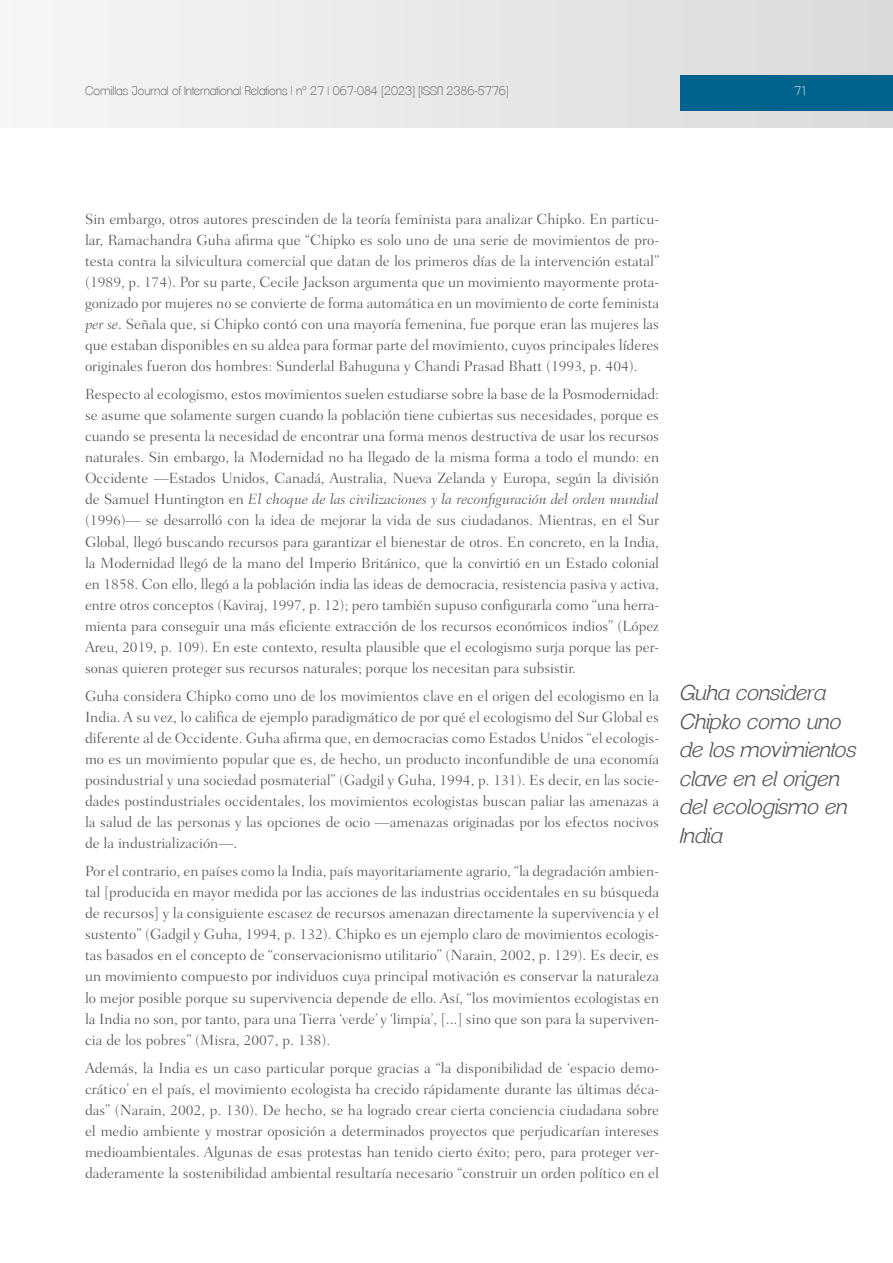
<style>
.page{position:relative;width:893px;height:1263px;background:#fff}
.page>*{position:absolute;margin:0;border:0;box-sizing:border-box;transform-origin:0 0}
._12_Entresacado{font:italic 300 21px/28.5px "Clemente P Daf";color:#575756}
.t1{font:300 15px/21px "Fairfield LH";color:#575756;text-align:justify}
.t2{font:200 12px "Clemente P Dac";color:#575756}
.t3{font:200 12px "Clemente P Dac";color:#fff}
.s1{font-style:italic}
</style>
<div class="page">
<div style="left:0;top:0;width:893px;height:128px;background:linear-gradient(to right,#f6f6f6,#dadada)"></div>
<div style="left:680px;top:75px;width:213px;height:36px;background:#00638e"></div>
<p class="t2" style="left:85px;top:83px;width:425px">Comillas Journal of International Relations | nº 27 | 067-084 [2023] [ISSN 2386-5776]</p>
<p class="t3" style="left:794px;top:83px;width:15px">71</p>
<p class="t1" style="left:85px;top:208px;width:576px">Sin embargo, otros autores prescinden de la teoría feminista para analizar Chipko. En particu&shy;lar, Ramachandra Guha afirma que “Chipko es solo uno de una serie de movimientos de pro&shy;testa contra la silvicultura comercial que datan de los primeros días de la intervención estatal” (1989, p. 174). Por su parte, Cecile Jackson argumenta que un movimiento mayormente prota&shy;gonizado por mujeres no se convierte de forma automática en un movimiento de corte feminista <span class="s1">per se</span>. Señala que, si Chipko contó con una mayoría femenina, fue porque eran las mujeres las que estaban disponibles en su aldea para formar parte del movimiento, cuyos principales líderes originales fueron dos hombres: Sunderlal Bahuguna y Chandi Prasad Bhatt (1993, p. 404).</p>
<p class="t1" style="left:85px;top:384px;width:576px">Respecto al ecologismo, estos movimientos suelen estudiarse sobre la base de la Posmodernidad: se asume que solamente surgen cuando la población tiene cubiertas sus necesidades, porque es cuando se presenta la necesidad de encontrar una forma menos destructiva de usar los recursos naturales. Sin embargo, la Modernidad no ha llegado de la misma forma a todo el mundo: en Occidente —Estados Unidos, Canadá, Australia, Nueva Zelanda y Europa, según la división de Samuel Huntington en <span class="s1">El choque de las civilizaciones y la reconfiguración del orden mundial </span>(1996)— se desarrolló con la idea de mejorar la vida de sus ciudadanos. Mientras, en el Sur Global, llegó buscando recursos para garantizar el bienestar de otros. En concreto, en la India, la Modernidad llegó de la mano del Imperio Británico, que la convirtió en un Estado colonial en 1858. Con ello, llegó a la población india las ideas de democracia, resistencia pasiva y activa, entre otros conceptos (Kaviraj, 1997, p. 12); pero también supuso configurarla como “una herra&shy;mienta para conseguir una más eficiente extracción de los recursos económicos indios” (López Areu, 2019, p. 109). En este contexto, resulta plausible que el ecologismo surja porque las per&shy;sonas quieren proteger sus recursos naturales; porque los necesitan para subsistir.</p>
<p class="t1" style="left:85px;top:685px;width:576px">Guha considera Chipko como uno de los movimientos clave en el origen del ecologismo en la India. A su vez, lo califica de ejemplo paradigmático de por qué el ecologismo del Sur Global es diferente al de Occidente. Guha afirma que, en democracias como Estados Unidos “el ecologis&shy;mo es un movimiento popular que es, de hecho, un producto inconfundible de una economía posindustrial y una sociedad posmaterial” (Gadgil y Guha, 1994, p. 131). Es decir, en las socie&shy;dades postindustriales occidentales, los movimientos ecologistas buscan paliar las amenazas a la salud de las personas y las opciones de ocio —amenazas originadas por los efectos nocivos de la industrialización—.</p>
<p class="t1" style="left:85px;top:861px;width:576px">Por el contrario, en países como la India, país mayoritariamente agrario, “la degradación ambien&shy;tal [producida en mayor medida por las acciones de las industrias occidentales en su búsqueda de recursos] y la consiguiente escasez de recursos amenazan directamente la supervivencia y el sustento” (Gadgil y Guha, 1994, p. 132). Chipko es un ejemplo claro de movimientos ecologis&shy;tas basados en el concepto de “conservacionismo utilitario” (Narain, 2002, p. 129). Es decir, es un movimiento compuesto por individuos cuya principal motivación es conservar la naturaleza lo mejor posible porque su supervivencia depende de ello. Así, “los movimientos ecologistas en la India no son, por tanto, para una Tierra ‘verde’ y ‘limpia’, [...] sino que son para la superviven&shy;cia de los pobres” (Misra, 2007, p. 138).</p>
<p class="t1" style="left:85px;top:1057px;width:576px">Además, la India es un caso particular porque gracias a “la disponibilidad de ‘espacio demo&shy;crático’ en el país, el movimiento ecologista ha crecido rápidamente durante las últimas déca&shy;das” (Narain, 2002, p. 130). De hecho, se ha logrado crear cierta conciencia ciudadana sobre el medio ambiente y mostrar oposición a determinados proyectos que perjudicarían intereses medioambientales. Algunas de esas protestas han tenido cierto éxito; pero, para proteger ver&shy;daderamente la sostenibilidad ambiental resultaría necesario “construir un orden político en el</p>
<p class="_12_Entresacado" style="left:680px;top:678px;width:178px">Guha considera<br>Chipko como uno de los movimientos clave en el origen del ecologismo en<br>India</p>
</div>
